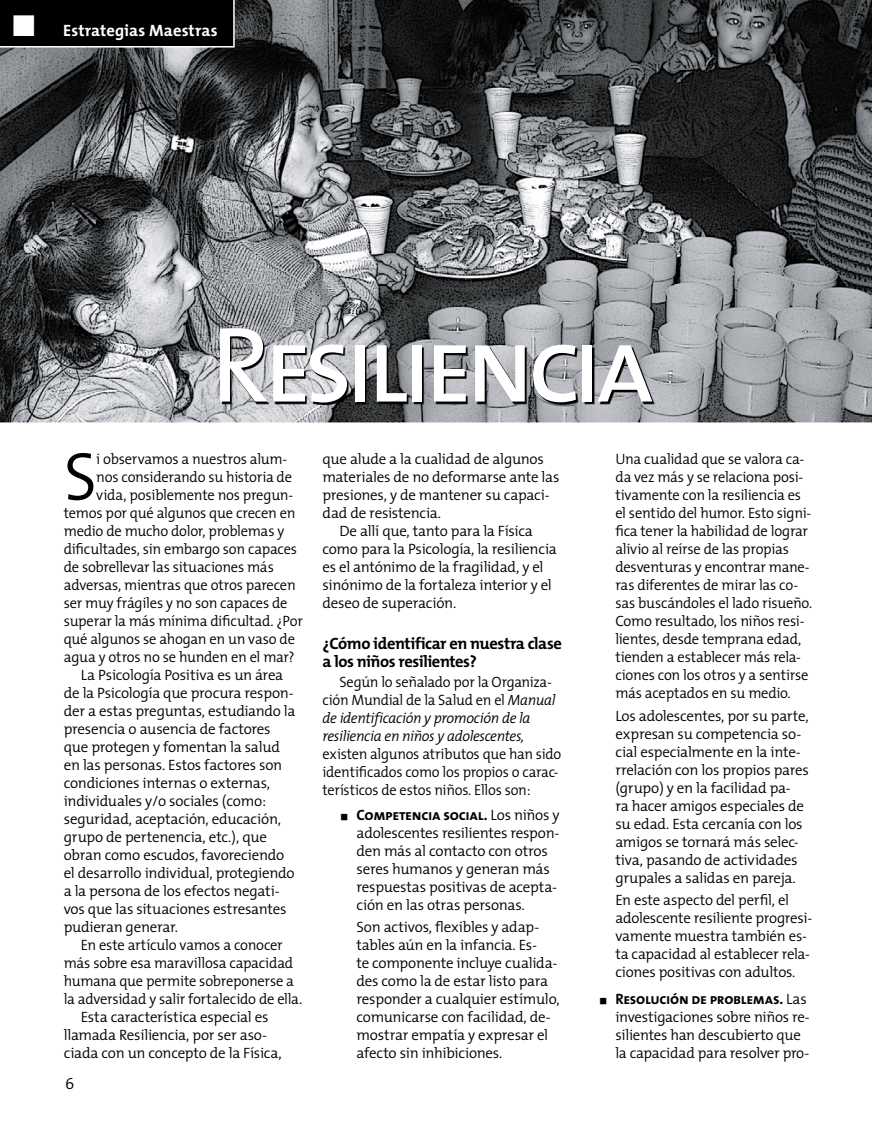
<style>
.page{position:relative;width:872px;height:1127px;background:#fff}
.page>*{position:absolute;margin:0;border:0;box-sizing:border-box;transform-origin:0 0}
.t1{font:108px "The Mix Caps";letter-spacing:-.075em;color:#fff}
.t2{font:300 68.4px "The Mix";color:#000}
.t3{font:700 16.5px/18px "The Mix";letter-spacing:-.025em;color:#000}
.t4{font:700 16.5px "The Mix";letter-spacing:.005em;color:#fff}
.t5{font:300 15.75px "The Mix";color:#000}
.t6{font:300 15px/18px "The Mix";letter-spacing:-.02em;color:#000}
.t7{font:italic 300 15px/18px "The Mix";letter-spacing:-.025em;color:#000;scale:.96 1}
.t8{font:300 15px/18px "The Mix";letter-spacing:-.02em;color:#000;scale:.96 1}
.t9{font:15px "The Mix Bold Caps";letter-spacing:-.02em;color:#000}
.s1{font-style:normal}
.s2{font-family:"The Mix";font-weight:300}
</style>
<div class="page">
<img style="left:0;top:0;width:872px;height:423px">
<div style="left:0;top:0;width:235px;height:48px;background:#000"></div>
<svg style="left:222px;top:330px;width:432px;height:75px;background:#646668"></svg>
<p class="t4" style="left:9px;top:16px;width:210px">■ Estrategias Maestras</p>
<h1 class="t1" style="left:211px;top:275px;width:445px">Resiliencia</h1>
<h2 class="t2" style="left:64px;top:420px;width:35px">S</h2>
<p class="t6" style="left:96px;top:449px;width:192px">i observamos a nuestros alum-</p>
<p class="t6" style="left:96px;top:467px;width:197px">nos considerando su historia de</p>
<p class="t6" style="left:96px;top:485px;width:198px">vida, posiblemente nos pregun-</p>
<p class="t6" style="left:64px;top:503px;width:233px">temos por qué algunos que crecen en</p>
<p class="t6" style="left:64px;top:521px;width:222px">medio de mucho dolor, problemas y</p>
<p class="t6" style="left:64px;top:539px;width:235px">dificultades, sin embargo son capaces</p>
<p class="t6" style="left:64px;top:557px;width:212px">de sobrellevar las situaciones más</p>
<p class="t6" style="left:64px;top:575px;width:233px">adversas, mientras que otros parecen</p>
<p class="t6" style="left:64px;top:593px;width:225px">ser muy frágiles y no son capaces de</p>
<p class="t6" style="left:64px;top:611px;width:240px">superar la más mínima dificultad. ¿Por</p>
<p class="t6" style="left:64px;top:629px;width:233px">qué algunos se ahogan en un vaso de</p>
<p class="t6" style="left:64px;top:647px;width:232px">agua y otros no se hunden en el mar?</p>
<p class="t6" style="left:81px;top:665px;width:204px">La Psicología Positiva es un área</p>
<p class="t6" style="left:64px;top:683px;width:231px">de la Psicología que procura respon-</p>
<p class="t6" style="left:64px;top:701px;width:233px">der a estas preguntas, estudiando la</p>
<p class="t6" style="left:64px;top:719px;width:208px">presencia o ausencia de factores</p>
<p class="t6" style="left:64px;top:737px;width:218px">que protegen y fomentan la salud</p>
<p class="t6" style="left:64px;top:755px;width:220px">en las personas. Estos factores son</p>
<p class="t6" style="left:64px;top:773px;width:208px">condiciones internas o externas,</p>
<p class="t6" style="left:64px;top:791px;width:204px">individuales y/o sociales (como:</p>
<p class="t6" style="left:64px;top:809px;width:219px">seguridad, aceptación, educación,</p>
<p class="t6" style="left:64px;top:827px;width:205px">grupo de pertenencia, etc.), que</p>
<p class="t6" style="left:64px;top:845px;width:222px">obran como escudos, favoreciendo</p>
<p class="t6" style="left:64px;top:863px;width:232px">el desarrollo individual, protegiendo</p>
<p class="t6" style="left:64px;top:881px;width:217px">a la persona de los efectos negati-</p>
<p class="t6" style="left:64px;top:899px;width:224px">vos que las situaciones estresantes</p>
<p class="t6" style="left:64px;top:917px;width:116px">pudieran generar.</p>
<p class="t6" style="left:81px;top:935px;width:203px">En este artículo vamos a conocer</p>
<p class="t6" style="left:64px;top:953px;width:231px">más sobre esa maravillosa capacidad</p>
<p class="t6" style="left:64px;top:971px;width:232px">humana que permite sobreponerse a</p>
<p class="t6" style="left:64px;top:989px;width:240px">la adversidad y salir fortalecido de ella.</p>
<p class="t6" style="left:81px;top:1007px;width:189px">Esta característica especial es</p>
<p class="t6" style="left:64px;top:1025px;width:205px">llamada Resiliencia, por ser aso-</p>
<p class="t6" style="left:64px;top:1043px;width:219px">ciada con un concepto de la Física,</p>
<p class="t5" style="left:65px;top:1070px;width:11px">6</p>
<p class="t6" style="left:322px;top:449px;width:223px">que alude a la cualidad de algunos</p>
<p class="t6" style="left:322px;top:467px;width:238px">materiales de no deformarse ante las</p>
<p class="t6" style="left:322px;top:485px;width:229px">presiones, y de mantener su capaci-</p>
<p class="t6" style="left:322px;top:503px;width:120px">dad de resistencia.</p>
<p class="t6" style="left:339px;top:521px;width:195px">De allí que, tanto para la Física</p>
<p class="t6" style="left:322px;top:539px;width:236px">como para la Psicología, la resiliencia</p>
<p class="t6" style="left:322px;top:557px;width:222px">es el antónimo de la fragilidad, y el</p>
<p class="t6" style="left:322px;top:575px;width:231px">sinónimo de la fortaleza interior y el</p>
<p class="t6" style="left:322px;top:593px;width:135px">deseo de superación.</p>
<p class="t3" style="left:322px;top:634px;width:241px">¿Cómo identificar en nuestra clase a los niños resilientes?</p>
<p class="t7" style="left:322px;top:673px;width:244px;text-indent:17px"><span class="s1">Según lo señalado por la Organiza&shy;ción Mundial de la Salud en el</span> Manual de identificación y promoción de la resiliencia en niños y adolescentes,</p>
<p class="t8" style="left:322px;top:745px;width:250px">existen algunos atributos que han sido identificados como los propios o carac&shy;terísticos de estos niños. Ellos son:</p>
<p class="t9" style="left:339px;top:802px;width:222px">◼ Competencia social. <span class="s2">Los niños y</span></p>
<p class="t6" style="left:356px;top:823px;width:204px">adolescentes resilientes respon&shy;den más al contacto con otros seres humanos y generan más respuestas positivas de acepta&shy;ción en las otras personas.</p>
<p class="t6" style="left:356px;top:917px;width:205px">Son activos, flexibles y adap&shy;tables aún en la infancia. Es-<br>te componente incluye cualida&shy;des como la de estar listo para responder a cualquier estímulo, comunicarse con facilidad, de&shy;mostrar empatía y expresar el afecto sin inhibiciones.</p>
<p class="t6" style="left:615px;top:449px;width:198px">Una cualidad que se valora ca&shy;da vez más y se relaciona posi&shy;tivamente con la resiliencia es el sentido del humor. Esto signi&shy;fica tener la habilidad de lograr alivio al reírse de las propias desventuras y encontrar mane&shy;ras diferentes de mirar las co&shy;sas buscándoles el lado risueño.<br>Como resultado, los niños resi&shy;lientes, desde temprana edad, tienden a establecer más rela&shy;ciones con los otros y a sentirse más aceptados en su medio.</p>
<p class="t6" style="left:615px;top:706px;width:195px">Los adolescentes, por su parte, expresan su competencia so&shy;cial especialmente en la inte&shy;rrelación con los propios pares (grupo) y en la facilidad pa-<br>ra hacer amigos especiales de su edad. Esta cercanía con los amigos se tornará más selec&shy;tiva, pasando de actividades grupales a salidas en pareja.</p>
<p class="t6" style="left:615px;top:890px;width:199px">En este aspecto del perfil, el adolescente resiliente progresi&shy;vamente muestra también es&shy;ta capacidad al establecer rela&shy;ciones positivas con adultos.</p>
<p class="t9" style="left:598px;top:986px;width:210px">◼ Resolución de problemas. <span class="s2">Las</span></p>
<p class="t6" style="left:615px;top:1007px;width:196px">investigaciones sobre niños re&shy;silientes han descubierto que la capacidad para resolver pro-</p>
</div>
